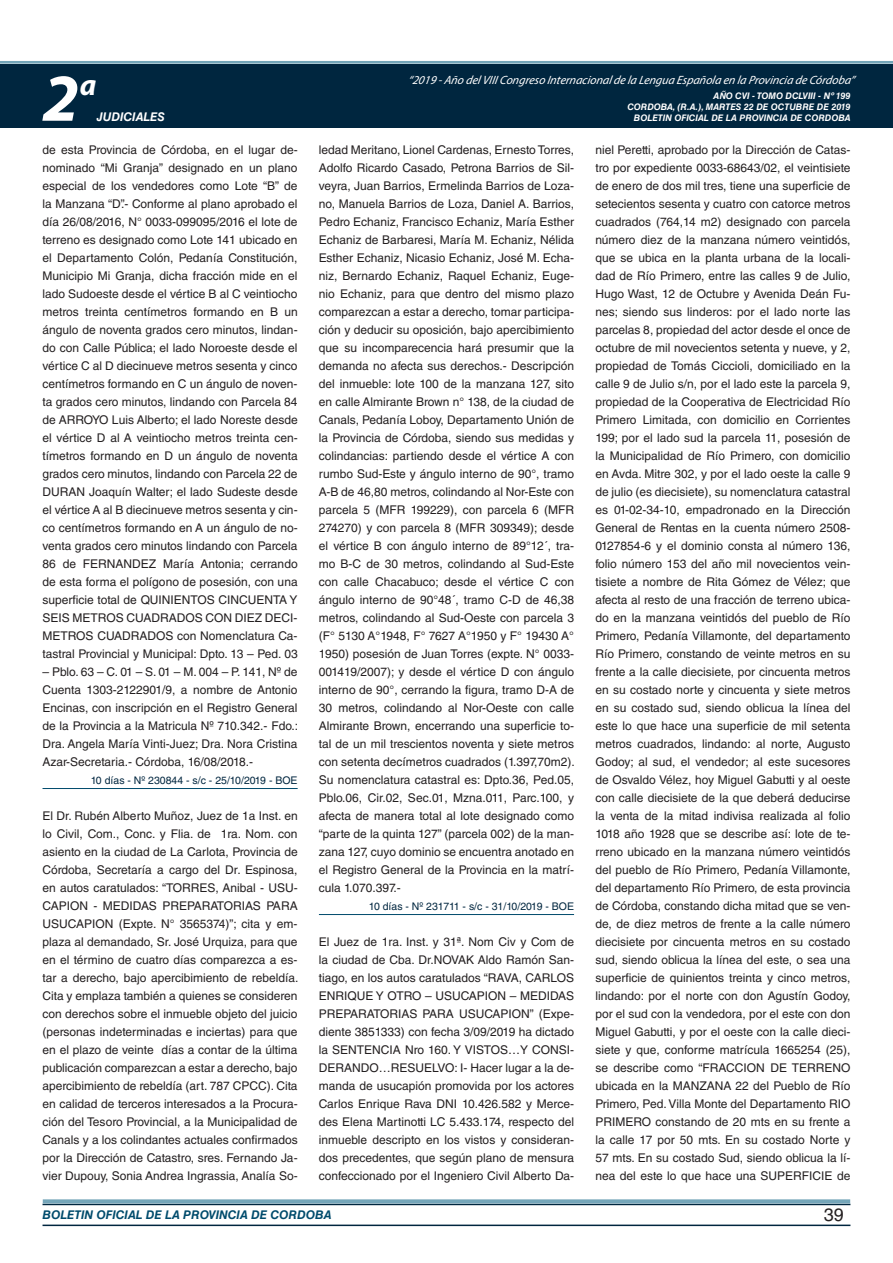
<style>
.page{position:relative;width:893px;height:1263px;background:#fff}
.page>*{position:absolute;margin:0;border:0;box-sizing:border-box;transform-origin:0 0}
.t1{font:italic 700 67.5px "Myriad Pro";color:#fff}
.t2{font:italic 700 30px "Myriad Pro";color:#fff}
.t3{font:18px "Helvetica LT Std";color:#231f20}
.t4{font:12px/18px "Helvetica LT Std";color:#231f20;text-align:justify}
.t5{font:italic 12px "Myriad Pro";color:#fff}
.t6{font:italic 700 12px "Helvetica LT Std";color:#004b6c}
.t7{font:italic 700 12px "Helvetica LT Std";color:#fff}
.t8{font:10.5px "Helvetica LT Std";color:#00263f}
.t9{font:italic 700 9px/10.8px "Helvetica LT Std";color:#fff;text-align:right}
</style>
<div class="page">
<div style="left:0;top:61px;width:893px;height:6px;background:#fff;opacity:.75"></div>
<div style="left:0;top:64px;width:893px;height:64px;background:#00263f"></div>
<hr style="left:43px;top:1224px;width:807px;height:2px;background:#00263f">
<div style="left:42px;top:1198px;width:809px;height:8px;background:#fff;opacity:.75"></div>
<hr style="left:43px;top:788px;width:255px;height:1px;background:#004b6c">
<hr style="left:319px;top:914px;width:255px;height:1px;background:#004b6c">
<h2 class="t2" style="left:80px;top:66px;width:18px">a</h2>
<p class="t5" style="left:408px;top:72px;width:448px">“2019 -Año delVIIICongreso Internacionalde la Lengua Esp añola en la Provincia de Córdoba”</p>
<h1 class="t1" style="left:43px;top:54px;width:38px">2</h1>
<p class="t9" style="left:627px;top:91px;width:225px">AÑO CVI - TOMO DCLVIII - Nº 199<br>CORDOBA, (R.A.), MARTES 22 DE OCTUBRE DE 2019</p>
<p class="t7" style="left:97px;top:110px;width:70px">JUDICIALES</p>
<p class="t9" style="left:634px;top:112px;width:218px">BOLETIN OFICIAL DE LA PROVINCIA DE CORDOBA</p>
<p class="t4" style="left:43px;top:141px;width:257px">de esta Provincia de Córdoba, en el lugar de&shy;nominado “Mi Granja” designado en un plano especial de los vendedores como Lote “B” de la Manzana “D”.- Conforme al plano aprobado el día 26/08/2016, N° 0033-099095/2016 el lote de terreno es designado como Lote 141 ubicado en el Departamento Colón, Pedanía Constitución, Municipio Mi Granja, dicha fracción mide en el lado Sudoeste desde el vértice B al C veintiocho metros treinta centímetros formando en B un ángulo de noventa grados cero minutos, lindan&shy;do con Calle Pública; el lado Noroeste desde el vértice C al D diecinueve metros sesenta y cinco centímetros formando en C un ángulo de noven&shy;ta grados cero minutos, lindando con Parcela 84 de ARROYO Luis Alberto; el lado Noreste desde el vértice D al A veintiocho metros treinta cen&shy;tímetros formando en D un ángulo de noventa grados cero minutos, lindando con Parcela 22 de DURAN Joaquín Walter; el lado Sudeste desde el vértice A al B diecinueve metros sesenta y cin&shy;co centímetros formando en A un ángulo de no&shy;venta grados cero minutos lindando con Parcela 86 de FERNANDEZ María Antonia; cerrando de esta forma el polígono de posesión, con una superficie total de QUINIENTOS CINCUENTA Y SEIS METROS CUADRADOS CON DIEZ DECI-METROS CUADRADOS con Nomenclatura Ca&shy;tastral Provincial y Municipal: Dpto. 13 – Ped. 03</p>
<p class="t4" style="left:43px;top:663px;width:257px">– Pblo. 63 – C. 01 – S. 01 – M. 004 – P. 141, Nº de Cuenta 1303-2122901/9, a nombre de Antonio Encinas, con inscripción en el Registro General de la Provincia a la Matricula Nº 710.342.- Fdo.:<br>Dra. Angela María Vinti-Juez; Dra. Nora Cristina Azar-Secretaria.- Córdoba, 16/08/2018.-</p>
<p class="t8" style="left:91px;top:774px;width:208px">10 días - Nº 230844 - s/c - 25/10/2019 - BOE</p>
<p class="t4" style="left:43px;top:807px;width:257px">El Dr. Rubén Alberto Muñoz, Juez de 1a Inst. en lo Civil, Com., Conc. y Flia. de 1ra. Nom. con asiento en la ciudad de La Carlota, Provincia de Córdoba, Secretaría a cargo del Dr. Espinosa, en autos caratulados: “TORRES, Anibal - USU-CAPION - MEDIDAS PREPARATORIAS PARA USUCAPION (Expte. N° 3565374)”; cita y em&shy;plaza al demandado, Sr. José Urquiza, para que en el término de cuatro días comparezca a es&shy;tar a derecho, bajo apercibimiento de rebeldía.<br>Cita y emplaza también a quienes se consideren con derechos sobre el inmueble objeto del juicio (personas indeterminadas e inciertas) para que en el plazo de veinte días a contar de la última publicación comparezcan a estar a derecho, bajo apercibimiento de rebeldía (art. 787 CPCC). Cita en calidad de terceros interesados a la Procura&shy;ción del Tesoro Provincial, a la Municipalidad de Canals y a los colindantes actuales confirmados por la Dirección de Catastro, sres. Fernando Ja&shy;vier Dupouy, Sonia Andrea Ingrassia, Analía So-</p>
<p class="t4" style="left:319px;top:141px;width:257px">ledad Meritano, Lionel Cardenas, Ernesto Torres, Adolfo Ricardo Casado, Petrona Barrios de Sil&shy;veyra, Juan Barrios, Ermelinda Barrios de Loza&shy;no, Manuela Barrios de Loza, Daniel A. Barrios, Pedro Echaniz, Francisco Echaniz, María Esther Echaniz de Barbaresi, María M. Echaniz, Nélida Esther Echaniz, Nicasio Echaniz, José M. Echa&shy;niz, Bernardo Echaniz, Raquel Echaniz, Euge&shy;nio Echaniz, para que dentro del mismo plazo comparezcan a estar a derecho, tomar participa&shy;ción y deducir su oposición, bajo apercibimiento que su incomparecencia hará presumir que la demanda no afecta sus derechos.- Descripción del inmueble: lote 100 de la manzana 127, sito en calle Almirante Brown n° 138, de la ciudad de Canals, Pedanía Loboy, Departamento Unión de la Provincia de Córdoba, siendo sus medidas y colindancias: partiendo desde el vértice A con rumbo Sud-Este y ángulo interno de 90°, tramo A-B de 46,80 metros, colindando al Nor-Este con parcela 5 (MFR 199229), con parcela 6 (MFR 274270) y con parcela 8 (MFR 309349); desde el vértice B con ángulo interno de 89°12´, tra&shy;mo B-C de 30 metros, colindando al Sud-Este con calle Chacabuco; desde el vértice C con ángulo interno de 90°48´, tramo C-D de 46,38 metros, colindando al Sud-Oeste con parcela 3 (F° 5130 A°1948, F° 7627 A°1950 y F° 19430 A° 1950) posesión de Juan Torres (expte. N° 0033- 001419/2007); y desde el vértice D con ángulo interno de 90°, cerrando la figura, tramo D-A de 30 metros, colindando al Nor-Oeste con calle Almirante Brown, encerrando una superficie to&shy;tal de un mil trescientos noventa y siete metros con setenta decímetros cuadrados (1.397,70m2).<br>Su nomenclatura catastral es: Dpto.36, Ped.05, Pblo.06, Cir.02, Sec.01, Mzna.011, Parc.100, y afecta de manera total al lote designado como “parte de la quinta 127” (parcela 002) de la man&shy;zana 127, cuyo dominio se encuentra anotado en el Registro General de la Provincia en la matrí&shy;cula 1.070.397.-</p>
<p class="t8" style="left:369px;top:900px;width:207px">10 días - Nº 231711 - s/c - 31/10/2019 - BOE</p>
<p class="t4" style="left:319px;top:933px;width:257px">El Juez de 1ra. Inst. y 31ª. Nom Civ y Com de la ciudad de Cba. Dr.NOVAK Aldo Ramón San&shy;tiago, en los autos caratulados “RAVA, CARLOS ENRIQUE Y OTRO – USUCAPION – MEDIDAS PREPARATORIAS PARA USUCAPION” (Expe&shy;diente 3851333) con fecha 3/09/2019 ha dictado la SENTENCIA Nro 160. Y VISTOS…Y CONSI-DERANDO…RESUELVO: I- Hacer lugar a la de&shy;manda de usucapión promovida por los actores Carlos Enrique Rava DNI 10.426.582 y Merce&shy;des Elena Martinotti LC 5.433.174, respecto del inmueble descripto en los vistos y consideran&shy;dos precedentes, que según plano de mensura confeccionado por el Ingeniero Civil Alberto Da-</p>
<p class="t4" style="left:595px;top:141px;width:257px">niel Peretti, aprobado por la Dirección de Catas&shy;tro por expediente 0033-68643/02, el veintisiete de enero de dos mil tres, tiene una superficie de setecientos sesenta y cuatro con catorce metros cuadrados (764,14 m2) designado con parcela número diez de la manzana número veintidós, que se ubica en la planta urbana de la locali&shy;dad de Río Primero, entre las calles 9 de Julio, Hugo Wast, 12 de Octubre y Avenida Deán Fu&shy;nes; siendo sus linderos: por el lado norte las parcelas 8, propiedad del actor desde el once de octubre de mil novecientos setenta y nueve, y 2, propiedad de Tomás Ciccioli, domiciliado en la calle 9 de Julio s/n, por el lado este la parcela 9, propiedad de la Cooperativa de Electricidad Río Primero Limitada, con domicilio en Corrientes 199; por el lado sud la parcela 11, posesión de la Municipalidad de Río Primero, con domicilio en Avda. Mitre 302, y por el lado oeste la calle 9 de julio (es diecisiete), su nomenclatura catastral es 01-02-34-10, empadronado en la Dirección General de Rentas en la cuenta número 2508- 0127854-6 y el dominio consta al número 136, folio número 153 del año mil novecientos vein&shy;tisiete a nombre de Rita Gómez de Vélez; que afecta al resto de una fracción de terreno ubica&shy;do en la manzana veintidós del pueblo de Río Primero, Pedanía Villamonte, del departamento Río Primero, constando de veinte metros en su frente a la calle diecisiete, por cincuenta metros en su costado norte y cincuenta y siete metros en su costado sud, siendo oblicua la línea del este lo que hace una superficie de mil setenta metros cuadrados, lindando: al norte, Augusto Godoy; al sud, el vendedor; al este sucesores de Osvaldo Vélez, hoy Miguel Gabutti y al oeste con calle diecisiete de la que deberá deducirse la venta de la mitad indivisa realizada al folio 1018 año 1928 que se describe así: lote de te&shy;rreno ubicado en la manzana número veintidós del pueblo de Río Primero, Pedanía Villamonte, del departamento Río Primero, de esta provincia de Córdoba, constando dicha mitad que se ven&shy;de, de diez metros de frente a la calle número diecisiete por cincuenta metros en su costado sud, siendo oblicua la línea del este, o sea una superficie de quinientos treinta y cinco metros, lindando: por el norte con don Agustín Godoy, por el sud con la vendedora, por el este con don Miguel Gabutti, y por el oeste con la calle dieci&shy;siete y que, conforme matrícula 1665254 (25), se describe como “FRACCION DE TERRENO ubicada en la MANZANA 22 del Pueblo de Río Primero, Ped. Villa Monte del Departamento RIO PRIMERO constando de 20 mts en su frente a la calle 17 por 50 mts. En su costado Norte y 57 mts. En su costado Sud, siendo oblicua la lí&shy;nea del este lo que hace una SUPERFICIE de</p>
<p class="t6" style="left:43px;top:1208px;width:290px">BOLETIN OFICIAL DE LA PROVINCIA DE CORDOBA</p>
<h3 class="t3" style="left:824px;top:1204px;width:22px">39</h3>
</div>
